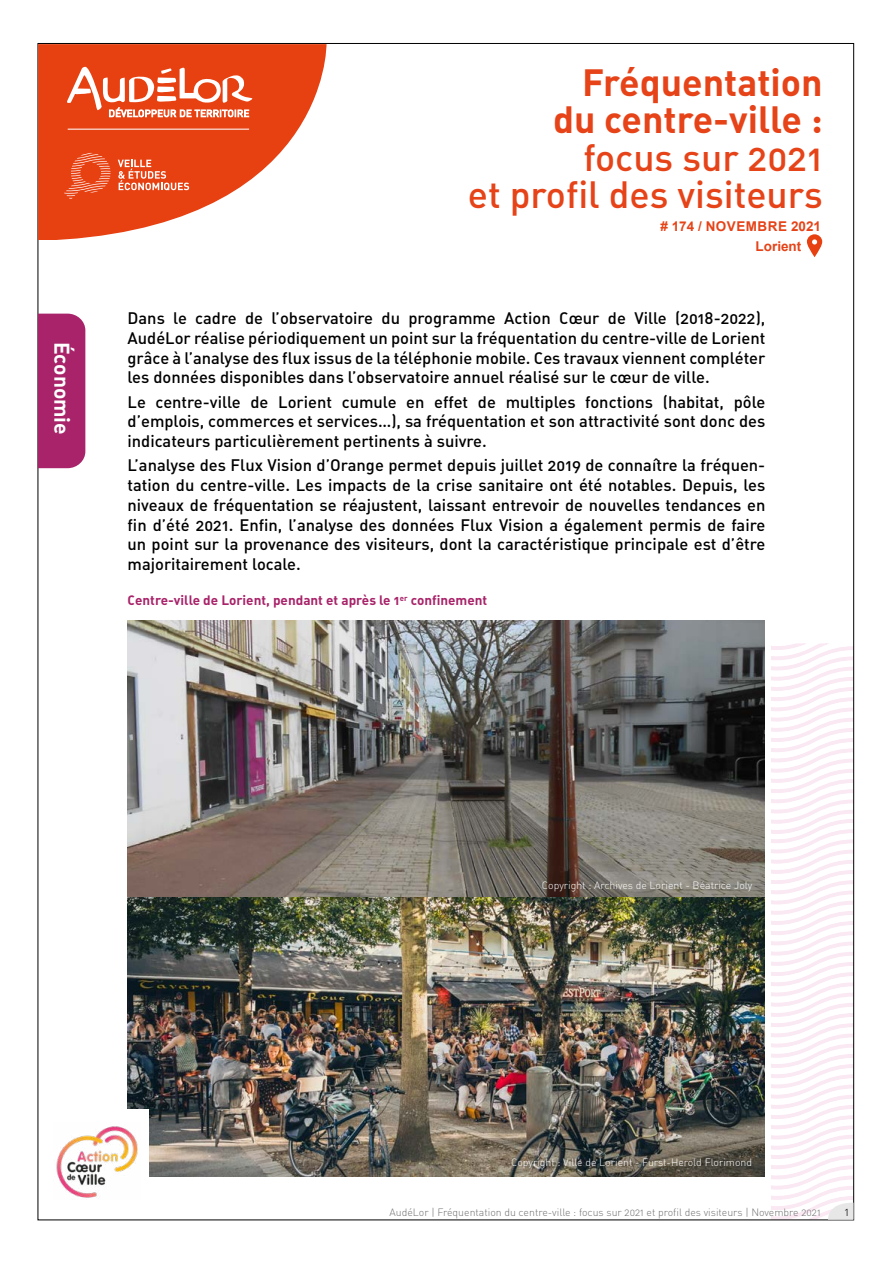
<style>
.page{position:relative;width:893px;height:1263px;background:#fff}
.page>*{position:absolute;margin:0;border:0;box-sizing:border-box;transform-origin:0 0}
.t1{font:37.5px/37.5px "DIN Medium Alternate";color:#e64318;text-align:right}
.t2{font:37.5px/37.5px "DIN Bold Alternate";color:#e64318;text-align:right}
.t3{font:21px "DIN Bold Alternate";color:#fff}
.t4{font:16.5px/19.8px "DIN Medium Alternate";color:#000;text-align:justify}
.t5{font:13.5px "DIN Bold Alternate";color:#a82369}
.t6{font:700 13.5px/19.5px "Arial";color:#e64318}
.t7{font:12px "DIN Light Alternate";color:#000}
.t8{font:10.5px "DIN Light Alternate";color:#fff}
.t9{font:10.5px "DIN Light Alternate";color:#706f6f}
</style>
<div class="page">
<div style="left:38px;top:314px;width:47px;height:154px;background:#a82369"></div>
<svg style="left:38px;top:44px;width:289px;height:195px;fill:#e74011"></svg>
<svg style="left:67px;top:67px;width:186px;height:50px"></svg>
<hr style="left:68px;top:129px;width:181px;height:1px;background:#fff">
<svg style="left:118px;top:160px;width:71px;height:30px;background:#ec6f4c"></svg>
<svg style="left:64px;top:153px;width:47px;height:46px;background:#e95830"></svg>
<svg style="left:770px;top:643px;width:84px;height:577px"></svg>
<img style="left:128px;top:620px;width:636px;height:556px">
<div style="left:46px;top:1109px;width:103px;height:104px;background:#fff"></div>
<svg style="left:807px;top:234px;width:15px;height:23px"></svg>
<img style="left:56px;top:1126px;width:82px;height:72px">
<p class="t3" style="left:76px;top:342px;width:94px;rotate:90deg">Économie</p>
<h1 class="t2" style="left:553px;top:62px;width:271px">Fréquentation du centre-ville :</h1>
<h1 class="t1" style="left:468px;top:137px;width:356px">focus sur 2021<br>et profil des visiteurs</h1>
<p class="t6" style="left:756px;top:217px;width:67px;text-indent:-95px"># 174 / NOVEMBRE 2021<br>Lorient</p>
<p class="t4" style="left:128px;top:308px;width:639px">Dans le cadre de l’observatoire du programme Action Cœur de Ville (2018-2022), AudéLor réalise périodiquement un point sur la fréquentation du centre-ville de Lorient grâce à l’analyse des flux issus de la téléphonie mobile. Ces travaux viennent compléter les données disponibles dans l’observatoire annuel réalisé sur le cœur de ville.</p>
<p class="t4" style="left:128px;top:391px;width:639px">Le centre-ville de Lorient cumule en effet de multiples fonctions (habitat, pôle d’emplois, commerces et services…), sa fréquentation et son attractivité sont donc des indicateurs particulièrement pertinents à suivre.</p>
<p class="t4" style="left:128px;top:455px;width:639px">L’analyse des Flux Vision d’Orange permet depuis juillet 2019 de connaître la fréquen&shy;tation du centre-ville. Les impacts de la crise sanitaire ont été notables. Depuis, les niveaux de fréquentation se réajustent, laissant entrevoir de nouvelles tendances en fin d’été 2021. Enfin, l’analyse des données Flux Vision a également permis de faire un point sur la provenance des visiteurs, dont la caractéristique principale est d’être majoritairement locale.</p>
<p class="t5" style="left:128px;top:592px;width:361px">Centre-ville de Lorient, pendant et après le 1<sup>er</sup> confinement</p>
<p class="t8" style="left:542px;top:879px;width:212px">Copyright : Archives de Lorient - Béatrice Joly</p>
<p class="t8" style="left:511px;top:1156px;width:243px">Copyright : Ville de Lorient - Furst-Herold Florimond</p>
<p class="t9" style="left:390px;top:1206px;width:433px">AudéLor | Fréquentation du centre-ville : focus sur 2021 et profil des visiteurs | Novembre 2021</p>
<p class="t7" style="left:845px;top:1204px;width:6px">1</p>
</div>
